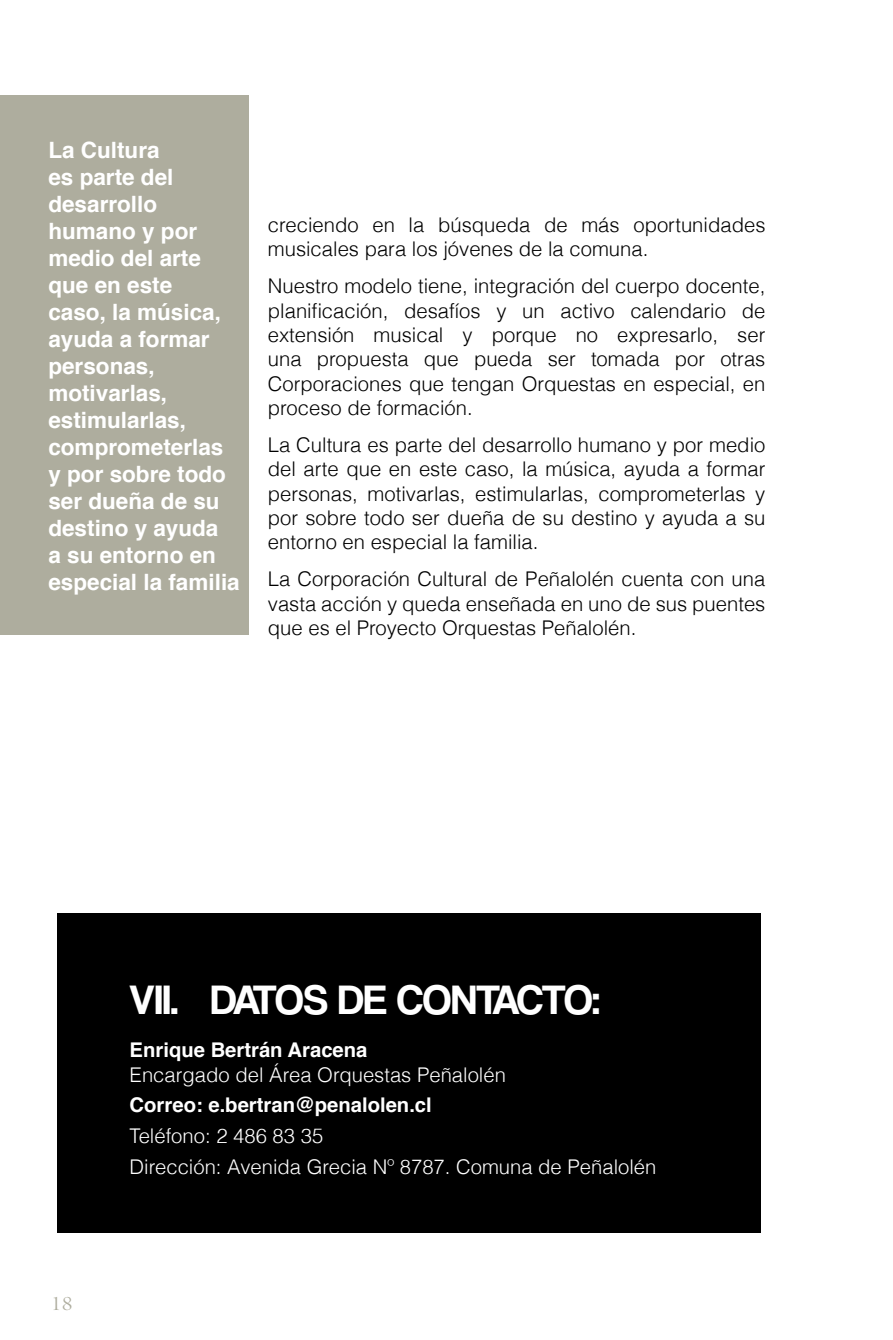
<style>
.page{position:relative;width:893px;height:1340px;background:#fff}
.page>*{position:absolute;margin:0;border:0;box-sizing:border-box;transform-origin:0 0}
.t1{font:42.75px "Coolvetica Rg";letter-spacing:-.01em;color:#fff}
.t2{font:700 22.5px/27px "Helvetica";color:#fff}
.t3{font:21.82px "Arno Pro Light Display";color:#aead9e;scale:1.14 1}
.t4{font:300 20.25px/24.3px "Helvetica";color:#000;text-align:justify}
.t5{font:300 20.25px/30.6px "Helvetica";color:#fff}
.t6{font:700 20.25px "Helvetica";color:#fff}
</style>
<div class="page">
<div style="left:0;top:96px;width:249px;height:539px;background:#aead9e"></div>
<div style="left:57px;top:913px;width:704px;height:319px;background:#000"></div>
<p class="t2" style="left:48px;top:136px;width:193px">La Cultura<br>es parte del desarrollo humano y por medio del arte que en este<br>caso, la música, ayuda a formar personas, motivarlas, estimularlas, comprometerlas y por sobre todo ser dueña de su destino y ayuda<br>a su entorno en especial la familia</p>
<p class="t4" style="left:268px;top:212px;width:499px">creciendo en la búsqueda de más oportunidades musicales para los jóvenes de la comuna.</p>
<p class="t4" style="left:268px;top:273px;width:499px">Nuestro modelo tiene, integración del cuerpo docente, planificación, desafíos y un activo calendario de extensión musical y porque no expresarlo, ser una propuesta que pueda ser tomada por otras Corporaciones que tengan Orquestas en especial, en proceso de formación.</p>
<p class="t4" style="left:268px;top:431px;width:499px">La Cultura es parte del desarrollo humano y por medio del arte que en este caso, la música, ayuda a formar personas, motivarlas, estimularlas, comprometerlas y por sobre todo ser dueña de su destino y ayuda a su entorno en especial la familia.</p>
<p class="t4" style="left:268px;top:566px;width:499px">La Corporación Cultural de Peñalolén cuenta con una vasta acción y queda enseñada en uno de sus puentes que es el Proyecto Orquestas Peñalolén.</p>
<p class="t3" style="left:51px;top:1291px;width:21px">18</p>
<h1 class="t1" style="left:130px;top:974px;width:472px">VII. DATOS DE CONTACTO:</h1>
<p class="t6" style="left:130px;top:1033px;width:239px">Enrique Bertrán Aracena</p>
<p class="t5" style="left:130px;top:1058px;width:378px">Encargado del Área Orquestas Peñalolén</p>
<p class="t6" style="left:130px;top:1088px;width:304px">Correo: e.bertran@penalolen.cl</p>
<p class="t5" style="left:130px;top:1119px;width:528px">Teléfono: 2 486 83 35<br>Dirección: Avenida Grecia Nº 8787. Comuna de Peñalolén</p>
</div>
